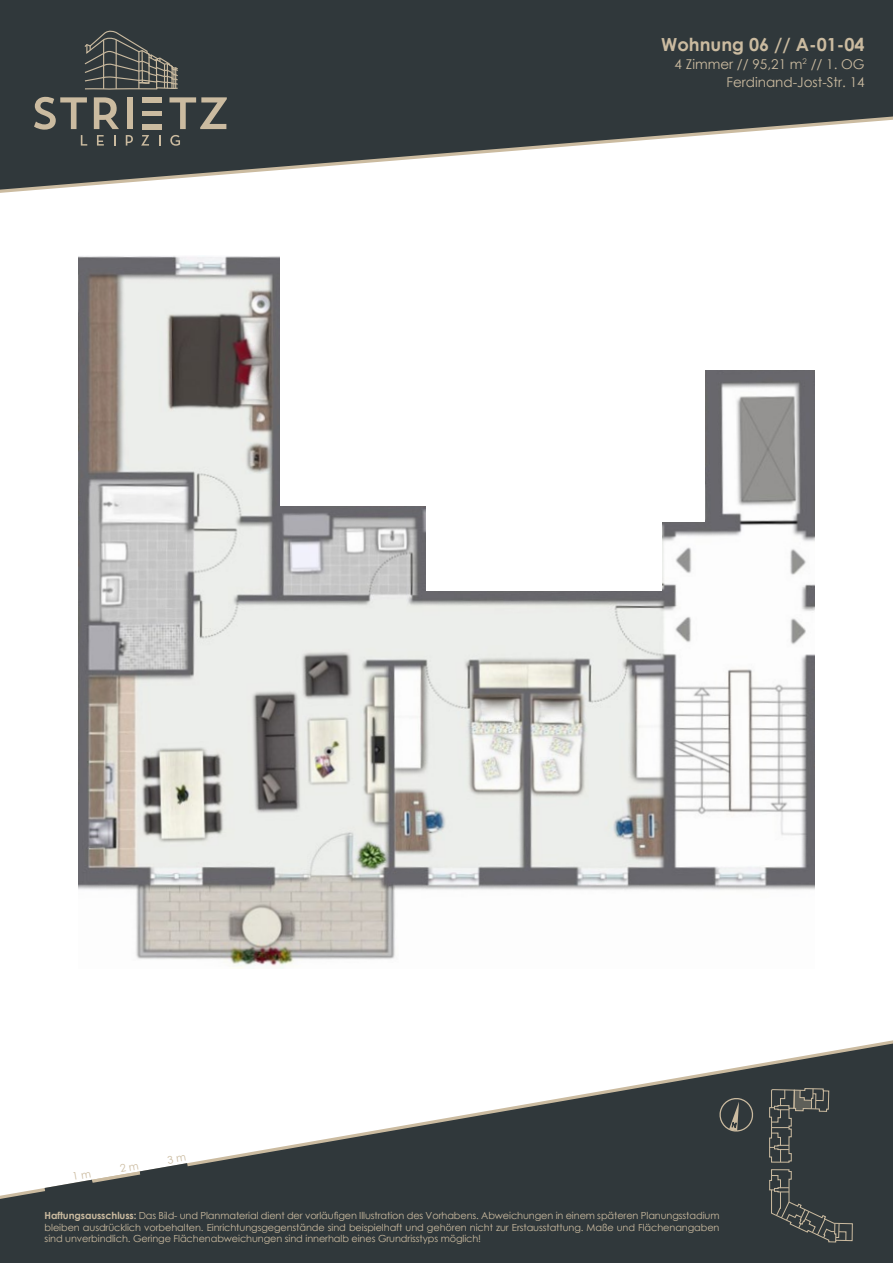
<style>
.page{position:relative;width:893px;height:1263px;background:#fff}
.page>*{position:absolute;margin:0;border:0;box-sizing:border-box;transform-origin:0 0}
.t1{font:700 18px "Century Gothic";color:#cbbba0}
.t2{font:13.5px/18px "Century Gothic";color:#cbbba0;text-align:right}
.t3{font:9.75px/11.7px "Century Gothic";letter-spacing:-.01em;color:#cbbba0;text-align:justify}
.s1{font-weight:700}
</style>
<div class="page">
<svg style="left:0;top:1040px;width:893px;height:223px"></svg>
<svg style="left:0;top:0;width:893px;height:193px"></svg>
<svg style="left:83px;top:28px;width:96px;height:62px;background:#494d4b"></svg>
<hr style="left:103px;top:40px;width:1px;height:49px;background:#cbbba0">
<hr style="left:116px;top:40px;width:1px;height:49px;background:#cbbba0">
<svg style="left:97px;top:135px;width:7px;height:11px"></svg>
<svg style="left:126px;top:135px;width:7px;height:11px"></svg>
<svg style="left:141px;top:135px;width:8px;height:11px"></svg>
<svg style="left:159px;top:135px;width:2px;height:11px"></svg>
<svg style="left:170px;top:135px;width:10px;height:11px"></svg>
<svg style="left:34px;top:97px;width:53px;height:49px;background:#575854"></svg>
<svg style="left:94px;top:97px;width:25px;height:32px"></svg>
<div style="left:127px;top:97px;width:5px;height:32px;background:#cbbba0"></div>
<svg style="left:169px;top:97px;width:58px;height:32px;background:#696860"></svg>
<div style="left:143px;top:111px;width:19px;height:5px;background:#cbbba0"></div>
<div style="left:143px;top:97px;width:19px;height:6px;background:#cbbba0"></div>
<div style="left:143px;top:124px;width:19px;height:5px;background:#cbbba0"></div>
<svg style="left:769px;top:1169px;width:84px;height:73px;background:#3d4343"></svg>
<svg style="left:717px;top:1095px;width:38px;height:40px;background:#464b49"></svg>
<svg style="left:769px;top:1088px;width:61px;height:75px;background:#444948"></svg>
<img style="left:79px;top:256px;width:735px;height:712px">
<div style="left:638px;top:234px;width:187px;height:135px;background:#fff"></div>
<div style="left:281px;top:250px;width:177px;height:256px;background:#fff"></div>
<div style="left:426px;top:250px;width:236px;height:341px;background:#fff"></div>
<div style="left:637px;top:352px;width:68px;height:170px;background:#fff"></div>
<svg style="left:45px;top:1155px;width:143px;height:37px"></svg>
<h1 class="t1" style="left:661px;top:31px;width:205px">Wohnung 06 // A-01-04</h1>
<h2 class="t2" style="left:675px;top:55px;width:192px">4 Zimmer // 95,21 m<sup>2</sup> // 1. OG<br>Ferdinand-Jost-Str. 14</h2>
<p class="t3" style="left:45px;top:1209px;width:676px"><span class="s1">Haftungsausschluss:</span> Das Bild- und Planmaterial dient der vorläufigen Illustration des Vorhabens. Abweichungen in einem späteren Planungsstadium bleiben ausdrücklich vorbehalten. Einrichtungsgegenstände sind beispielhaft und gehören nicht zur Erstausstattung. Maße und Flächenangaben sind unverbindlich. Geringe Flächenabweichungen sind innerhalb eines Grundrisstyps möglich!</p>
</div>
